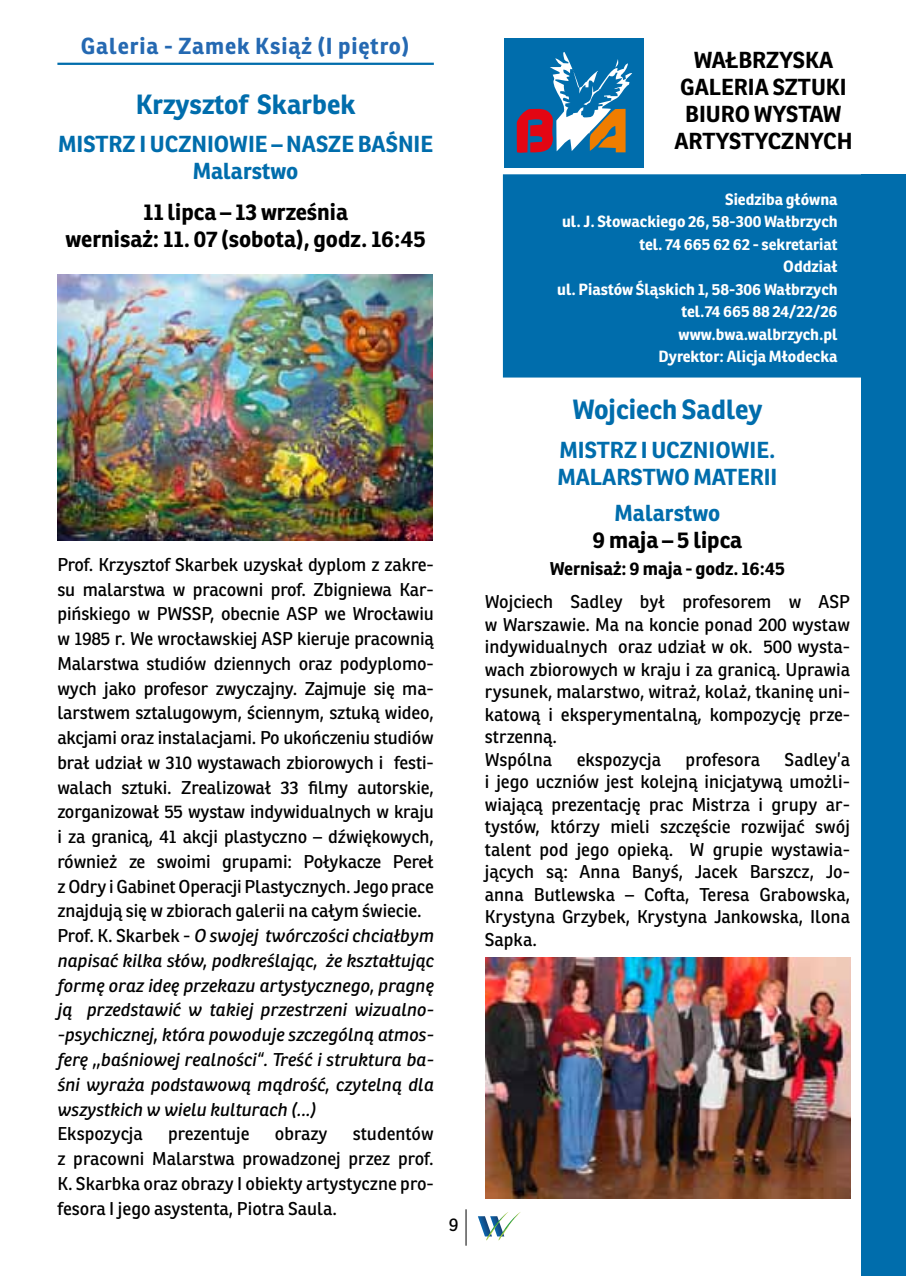
<style>
.page{position:relative;width:906px;height:1276px;background:#fff}
.page>*{position:absolute;margin:0;border:0;box-sizing:border-box;transform-origin:0 0}
.t1{font:700 27px "Ronnia";color:#006dac}
.t2{font:700 22.5px/27px "Ronnia";color:#000;text-align:center}
.t3{font:700 22.5px/27px "Ronnia";color:#006dac}
.t4{font:700 22.5px "Ronnia";letter-spacing:.04em;color:#2569b2}
.t5{font:18px/24.8px "Ronnia";letter-spacing:-.005em;color:#000}
.t6{font:700 18px "Ronnia";color:#000}
.t7{font:700 15.75px/22.5px "Ronnia";color:#fff;text-align:right}
.s1{font-style:italic}
</style>
<div class="page">
<svg style="left:478px;top:1212px;width:42px;height:28px"></svg>
<hr style="left:465px;top:1209px;width:1px;height:36px;background:#000">
<hr style="left:57px;top:63px;width:377px;height:2px;background:#006dac">
<div style="left:861px;top:174px;width:45px;height:1102px;background:#006dac"></div>
<div style="left:504px;top:175px;width:402px;height:201px;background:#006dac"></div>
<div style="left:503px;top:174px;width:403px;height:203px;border:2px solid #006dac"></div>
<div style="left:504px;top:38px;width:140px;height:129px;background:#006dac"></div>
<svg style="left:517px;top:52px;width:115px;height:101px"></svg>
<img style="left:57px;top:274px;width:376px;height:266px">
<img style="left:485px;top:957px;width:365px;height:241px">
<p class="t4" style="left:81px;top:32px;width:330px">Galeria - Zamek Książ (I piętro)</p>
<h1 class="t1" style="left:136px;top:87px;width:221px">Krzysztof Skarbek</h1>
<p class="t3" style="left:58px;top:130px;width:376px;text-align:center">MISTRZ I UCZNIOWIE – NASZE BAŚNIE<br>Malarstwo</p>
<p class="t2" style="left:65px;top:198px;width:362px">11 lipca – 13 września<br>wernisaż: 11. 07 (sobota), godz. 16:45</p>
<p class="t5" style="left:57px;top:552px;width:378px">Prof. Krzysztof Skarbek uzyskał dyplom z zakre&shy;su malarstwa w pracowni prof. Zbigniewa Kar&shy;pińskiego w PWSSP, obecnie ASP we Wrocławiu w 1985 r. We wrocławskiej ASP kieruje pracownią Malarstwa studiów dziennych oraz podyplomo&shy;wych jako profesor zwyczajny. Zajmuje się ma&shy;larstwem sztalugowym, ściennym, sztuką wideo, akcjami oraz instalacjami. Po ukończeniu studiów brał udział w 310 wystawach zbiorowych i festi&shy;walach sztuki. Zrealizował 33 filmy autorskie, zorganizował 55 wystaw indywidualnych w kraju i za granicą, 41 akcji plastyczno – dźwiękowych, również ze swoimi grupami: Połykacze Pereł z Odry i Gabinet Operacji Plastycznych. Jego prace znajdują się w zbiorach galerii na całym świecie.<br>Prof. K. Skarbek - <span class="s1">O swojej twórczości chciałbym napisać kilka słów, podkreślając, że kształtując formę oraz ideę przekazu artystycznego, pragnę ją przedstawić w takiej przestrzeni wizualno--psychicznej, która powoduje szczególną atmos&shy;ferę ,,baśniowej realności“. Treść i struktura ba&shy;śni wyraża podstawową mądrość, czytelną dla wszystkich w wielu kulturach (...)</span></p>
<p class="t5" style="left:57px;top:1121px;width:87px">Ekspozycja</p>
<p class="t5" style="left:168px;top:1121px;width:83px">prezentuje</p>
<p class="t5" style="left:275px;top:1121px;width:54px">obrazy</p>
<p class="t5" style="left:57px;top:1121px;width:378px;text-align:justify;text-indent:295px">studentów z pracowni Malarstwa prowadzonej przez prof.<br>K. Skarbka oraz obrazy I obiekty artystyczne pro&shy;fesora I jego asystenta, Piotra Saula.</p>
<p class="t5" style="left:449px;top:1212px;width:11px">9</p>
<p class="t2" style="left:674px;top:46px;width:180px">WAŁBRZYSKA<br>GALERIA SZTUKI<br>BIURO WYSTAW<br>ARTYSTYCZNYC H</p>
<p class="t7" style="left:557px;top:188px;width:282px">Siedziba główna<br>ul. J. Słowackiego 26, 58-300 Wałbrzych tel. 74 665 62 62 - sekretariat<br>Oddział<br>ul. Piastów Śląskich 1, 58-306 Wałbrzych tel.74 665 88 24/22/26 www.bwa.walbrzych.pl<br>Dyrektor: Alicja Młodecka</p>
<h1 class="t1" style="left:572px;top:392px;width:193px">Wojciech Sadley</h1>
<p class="t3" style="left:557px;top:436px;width:222px">MISTRZ I UCZNIOWIE.<br>MALARSTWO MATERII</p>
<p class="t3" style="left:614px;top:499px;width:107px">Malarstwo</p>
<p class="t2" style="left:592px;top:526px;width:151px">9 maja – 5 lipca</p>
<p class="t6" style="left:549px;top:557px;width:237px">Wernisaż: 9 maja - godz. 16:45</p>
<p class="t5" style="left:485px;top:590px;width:367px;line-height:22.5px">Wojciech Sadley był profesorem w ASP w Warszawie. Ma na koncie ponad 200 wystaw indywidualnych oraz udział w ok. 500 wysta&shy;wach zbiorowych w kraju i za granicą. Uprawia rysunek, malarstwo, witraż, kolaż, tkaninę uni&shy;katową i eksperymentalną, kompozycję prze&shy;strzenną.<br>Wspólna</p>
<p class="t5" style="left:485px;top:748px;width:367px;line-height:22.5px;text-align:justify;text-indent:300px">Sadley’a i jego uczniów jest kolejną inicjatywą umożli&shy;wiającą prezentację prac Mistrza i grupy ar&shy;tystów, którzy mieli szczęście rozwijać swój talent pod jego opieką. W grupie wystawia&shy;jących są: Anna Banyś, Jacek Barszcz, Jo&shy;anna Butlewska – Cofta, Teresa Grabowska, Krystyna Grzybek, Krystyna Jankowska, Ilona Sapka.</p>
<p class="t5" style="left:577px;top:747px;width:86px">ekspozycja</p>
<p class="t5" style="left:685px;top:747px;width:76px">profesora</p>
</div>
